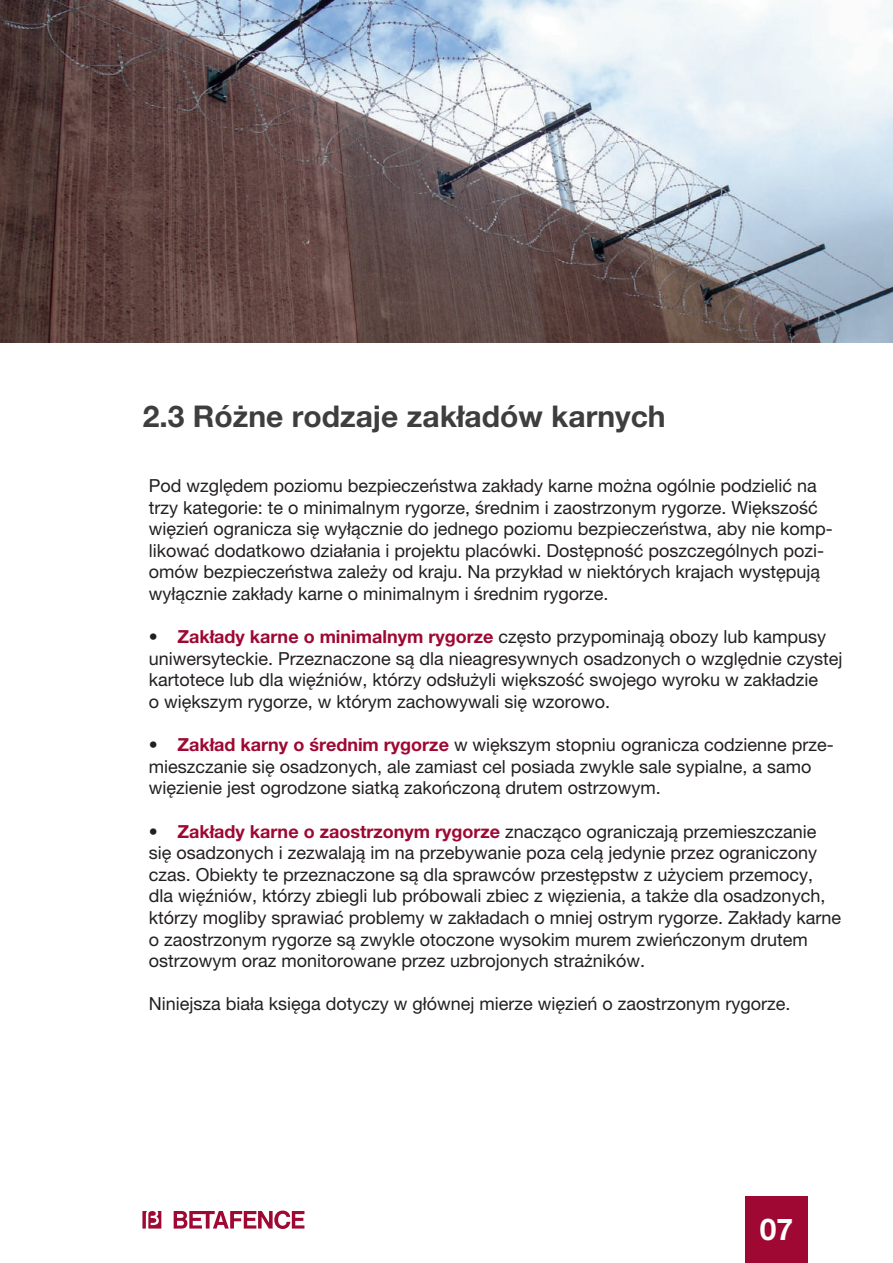
<style>
.page{position:relative;width:893px;height:1263px;background:#fff}
.page>*{position:absolute;margin:0;border:0;box-sizing:border-box;transform-origin:0 0}
.t1{font:700 30px "Helvetica Neue LT Pro";color:#3e3e3f}
.t2{font:700 30px "Helvetica Neue LT Pro";color:#fff}
.t3{font:18px/21.6px "Helvetica Neue LT Pro";color:#231f20}
.s1{font-weight:700;color:#9e0832}
</style>
<div class="page">
<svg style="left:174px;top:1210px;width:130px;height:19px"></svg>
<svg style="left:142px;top:1211px;width:19px;height:17px"></svg>
<div style="left:745px;top:1196px;width:63px;height:67px;background:#9e0832"></div>
<img style="left:0;top:0;width:893px;height:342px">
<h1 class="t1" style="left:143px;top:397px;width:524px">2.3 Różne rodzaje zakładów karnych</h1>
<p class="t3" style="left:149px;top:474px;width:685px">Pod względem poziomu bezpieczeństwa zakłady karne można ogólnie podzielić na trzy kategorie: te o minimalnym rygorze, średnim i zaostrzonym rygorze. Większość więzień ogranicza się wyłącznie do jednego poziomu bezpieczeństwa, aby nie komp&shy;likować dodatkowo działania i projektu placówki. Dostępność poszczególnych pozi&shy;omów bezpieczeństwa zależy od kraju. Na przykład w niektórych krajach występują wyłącznie zakłady karne o minimalnym i średnim rygorze.</p>
<p class="t3" style="left:149px;top:626px;width:695px">• <span class="s1">Zakłady karne o minimalnym rygorze</span> często przypominają obozy lub kampusy uniwersyteckie. Przeznaczone są dla nieagresywnych osadzonych o względnie czystej kartotece lub dla więźniów, którzy odsłużyli większość swojego wyroku w zakładzie<br>o większym rygorze, w którym zachowywali się wzorowo.</p>
<p class="t3" style="left:149px;top:734px;width:687px">• <span class="s1">Zakład karny o średnim rygorze</span> w większym stopniu ogranicza codzienne prze&shy;mieszczanie się osadzonych, ale zamiast cel posiada zwykle sale sypialne, a samo więzienie jest ogrodzone siatką zakończoną drutem ostrzowym.</p>
<p class="t3" style="left:149px;top:820px;width:694px">• <span class="s1">Zakłady karne o zaostrzonym rygorze</span> znacząco ograniczają przemieszczanie się osadzonych i zezwalają im na przebywanie poza celą jedynie przez ograniczony czas. Obiekty te przeznaczone są dla sprawców przestępstw z użyciem przemocy, dla więźniów, którzy zbiegli lub próbowali zbiec z więzienia, a także dla osadzonych, którzy mogliby sprawiać problemy w zakładach o mniej ostrym rygorze. Zakłady karne o zaostrzonym rygorze są zwykle otoczone wysokim murem zwieńczonym drutem ostrzowym oraz monitorowane przez uzbrojonych strażników.</p>
<p class="t3" style="left:149px;top:993px;width:643px">Niniejsza biała księga dotyczy w głównej mierze więzień o zaostrzonym rygorze.</p>
<h1 class="t2" style="left:760px;top:1211px;width:35px">07</h1>
</div>
